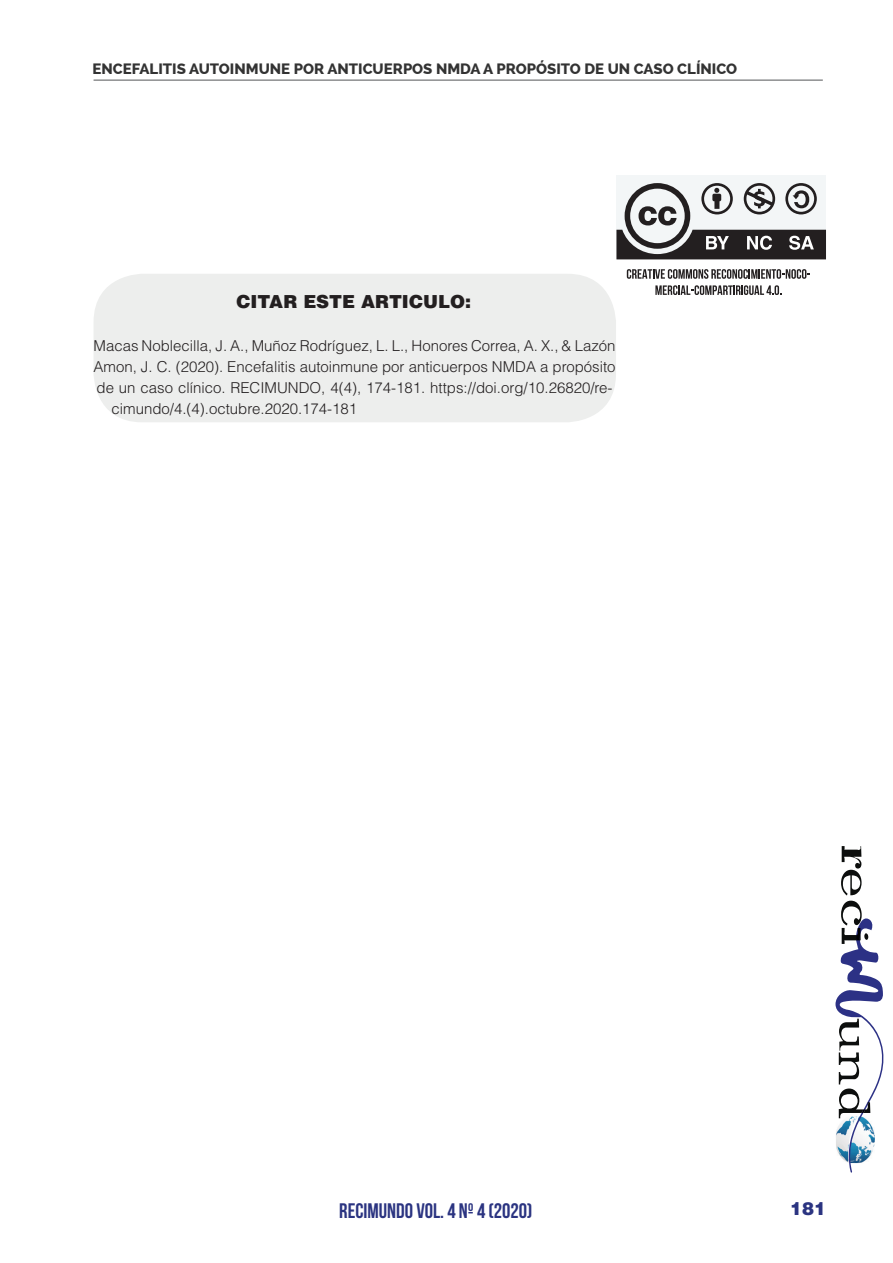
<style>
.page{position:relative;width:893px;height:1263px;background:#fff}
.page>*{position:absolute;margin:0;border:0;box-sizing:border-box;transform-origin:0 0}
.t1{font:21px "Bebas Neue";color:#2b3481}
.t2{font:900 18px "Helvetica LT Std";color:#231f20}
.t3{font:900 18px "Helvetica LT Std";color:#2b3481}
.t4{font:300 15px "Helvetica LT Std";color:#231f20}
.t5{font:800 15px "Raleway";color:#333}
</style>
<div class="page">
<hr style="left:94px;top:80px;width:729px;height:1px;background:#545557">
<svg style="left:841px;top:846px;width:20px;height:49px"></svg>
<svg style="left:835px;top:901px;width:49px;height:272px"></svg>
<div style="left:94px;top:274px;width:522px;height:148px;background:#edeeed;border-radius:49px"></div>
<svg style="left:627px;top:269px;width:183px;height:10px"></svg>
<svg style="left:655px;top:285px;width:126px;height:10px"></svg>
<div style="left:616px;top:175px;width:210px;height:84px;background:#f3f6f7"></div>
<svg style="left:616px;top:183px;width:210px;height:76px"></svg>
<p class="t5" style="left:92px;top:61px;width:646px">ENCEFALITIS AUTOINMUNE POR ANTICUERPOS NMDA A PROPÓSITO DE UN CASO CLÍNICO</p>
<p class="t2" style="left:237px;top:290px;width:236px">CITAR ESTE ARTICULO:</p>
<p class="t4" style="left:94px;top:336px;width:524px">Macas Noblecilla, J. A., Muñoz Rodríguez, L. L., Honores Correa, A. X., &amp; Lazón</p>
<p class="t4" style="left:94px;top:357px;width:524px">Amon, J. C. (2020). Encefalitis autoinmune por anticuerpos NMDA a propósito</p>
<p class="t4" style="left:97px;top:378px;width:518px">de un caso clínico. RECIMUNDO, 4(4), 174-181. https://doi.org/10.26820/re-</p>
<p class="t4" style="left:112px;top:399px;width:247px">cimundo/4.(4).octubre.2020.174-181</p>
<h1 class="t1" style="left:339px;top:1199px;width:195px">RECIMUNDO VOL. 4 Nº 4 (2020)</h1>
<p class="t3" style="left:790px;top:1197px;width:38px">181</p>
</div>
